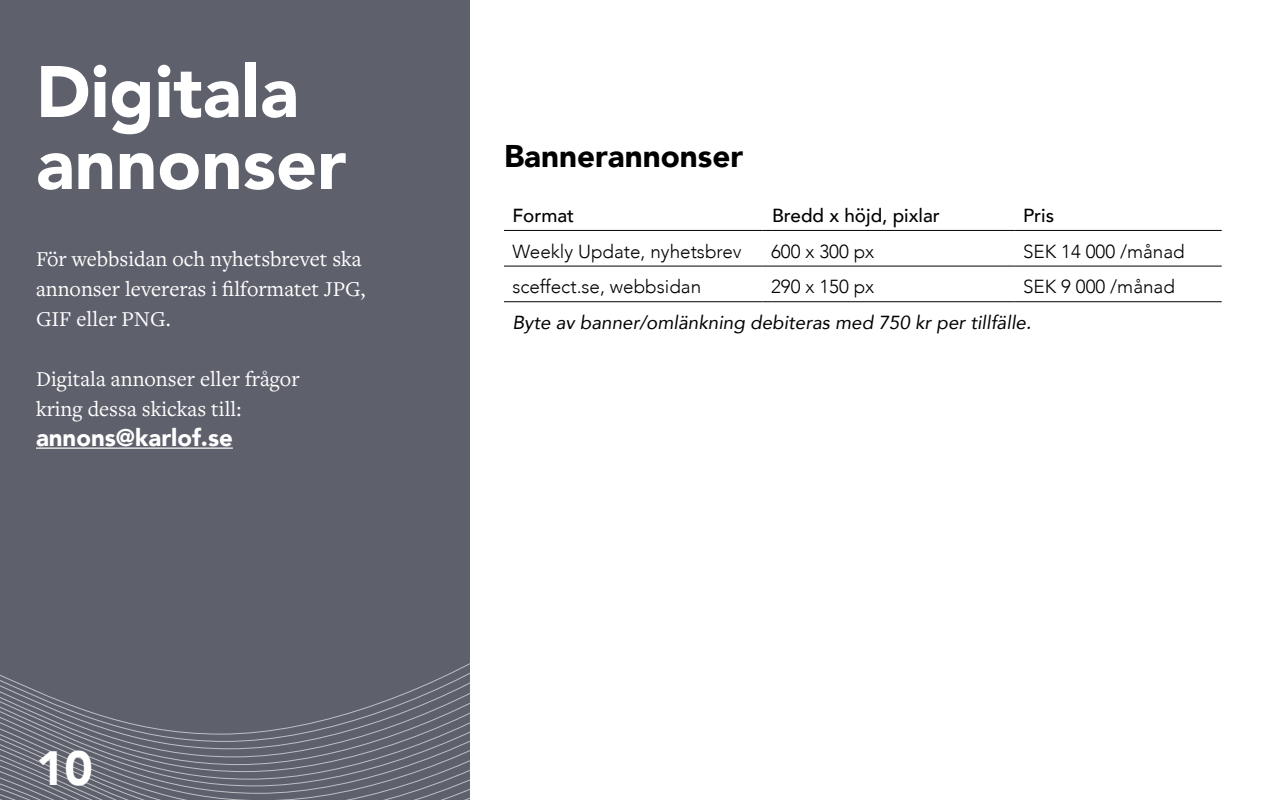
<style>
.page{position:relative;width:1280px;height:800px;background:#fff}
.page>*{position:absolute;margin:0;border:0;box-sizing:border-box;transform-origin:0 0}
.t1{font:900 72px/72px "Avenir";color:#fff}
.t2{font:900 48px "Avenir";color:#fff}
.t3{font:900 31.4px "Avenir";color:#000}
.t4{font:900 24px "Avenir";color:#fff}
.t5{font:22px/30px "Freight Text Pro";color:#fff}
.t6{font:300 18.9px "Avenir";color:#000}
.t7{font:italic 18.9px "Avenir";color:#000}
.t8{font:500 18.9px "Avenir";color:#000}
</style>
<div class="page">
<div style="left:0;top:0;width:470px;height:800px;background:#5e616c"></div>
<hr style="left:36px;top:448px;width:197px;height:1px;background:#fff">
<hr style="left:504px;top:230px;width:259px;height:1px;background:#000">
<hr style="left:772px;top:230px;width:243px;height:1px;background:#000">
<hr style="left:1015px;top:230px;width:207px;height:1px;background:#000">
<hr style="left:504px;top:266px;width:259px;height:1px;background:#000">
<hr style="left:772px;top:266px;width:243px;height:1px;background:#000">
<hr style="left:1015px;top:266px;width:207px;height:1px;background:#000">
<hr style="left:504px;top:301px;width:259px;height:1px;background:#000">
<hr style="left:772px;top:301px;width:243px;height:1px;background:#000">
<hr style="left:1015px;top:301px;width:207px;height:1px;background:#000">
<svg style="left:0;top:663px;width:470px;height:137px"></svg>
<h1 class="t1" style="left:36px;top:62px;width:312px">Digitala annonser</h1>
<p class="t5" style="left:36px;top:247px;width:331px">För webbsidan och nyhetsbrevet ska annonser levereras i filformatet JPG,<br>GIF eller PNG.</p>
<p class="t5" style="left:36px;top:367px;width:265px">Digitala annonser eller frågor kring dessa skickas till:</p>
<p class="t4" style="left:36px;top:428px;width:198px">annons@karlof.se</p>
<h2 class="t2" style="left:36px;top:748px;width:58px">10</h2>
<h3 class="t3" style="left:504px;top:143px;width:241px">Bannerannonser</h3>
<p class="t8" style="left:512px;top:208px;width:63px">Format</p>
<p class="t8" style="left:772px;top:208px;width:169px">Bredd x höjd, pixlar</p>
<p class="t8" style="left:1023px;top:208px;width:33px">Pris</p>
<p class="t6" style="left:512px;top:243px;width:231px">Weekly Update, nyhetsbrev</p>
<p class="t6" style="left:771px;top:243px;width:105px">600 x 300 px</p>
<p class="t6" style="left:1023px;top:243px;width:163px">SEK 14 000 /månad</p>
<p class="t6" style="left:512px;top:279px;width:190px">sceffect.se, webbsidan</p>
<p class="t6" style="left:771px;top:279px;width:105px">290 x 150 px</p>
<p class="t6" style="left:1023px;top:279px;width:153px">SEK 9 000 /månad</p>
<p class="t7" style="left:512px;top:314px;width:520px">Byte av banner/omlänkning debiteras med 750 kr per tillfälle.</p>
</div>
